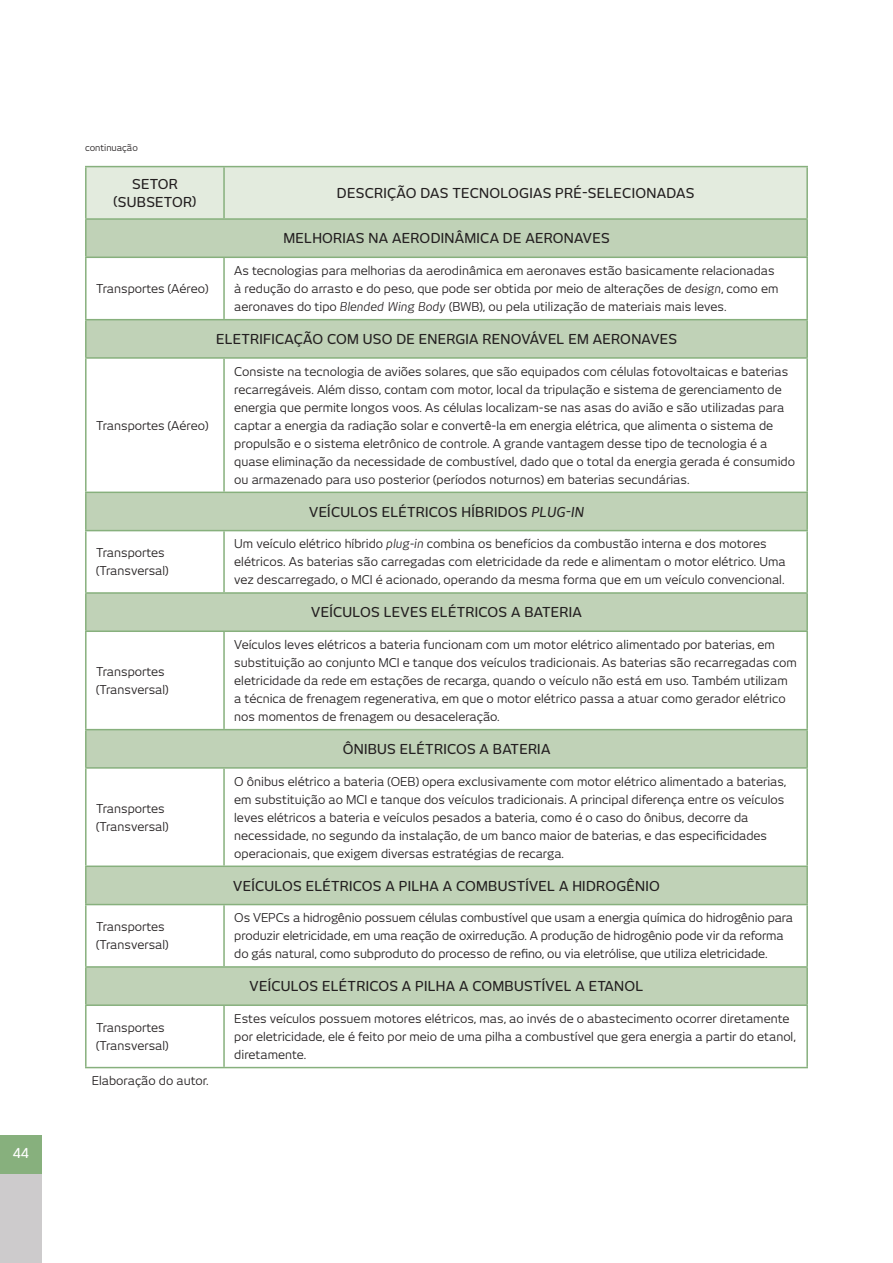
<style>
.page{position:relative;width:893px;height:1263px;background:#fff}
.page>*{position:absolute;margin:0;border:0;box-sizing:border-box;transform-origin:0 0}
.titulo_tabela{font:500 13.5px "New June";letter-spacing:.02em;color:#231f20}
.t1{font:500 13.5px "New June";color:#fff}
.texto_tabela{font:12px/18px "New June";color:#231f20}
.t2{font:9px "New June";color:#231f20}
.s1{font-style:italic}
</style>
<div class="page">
<div style="left:87px;top:167px;width:719px;height:51px;background:#e3ebde"></div>
<svg style="left:87px;top:220px;width:719px;height:784px"></svg>
<hr style="left:85px;top:166px;width:139px;height:1px;background:#87b07d">
<hr style="left:85px;top:167px;width:2px;height:51px;background:#87b07d">
<hr style="left:224px;top:166px;width:584px;height:1px;background:#87b07d">
<hr style="left:223px;top:167px;width:2px;height:51px;background:#87b07d">
<hr style="left:806px;top:167px;width:2px;height:51px;background:#87b07d">
<hr style="left:85px;top:218px;width:139px;height:2px;background:#87b07d">
<hr style="left:224px;top:218px;width:584px;height:2px;background:#87b07d">
<hr style="left:85px;top:258px;width:2px;height:61px;background:#87b07d">
<hr style="left:223px;top:258px;width:2px;height:61px;background:#87b07d">
<hr style="left:806px;top:258px;width:2px;height:61px;background:#87b07d">
<hr style="left:85px;top:359px;width:2px;height:133px;background:#87b07d">
<hr style="left:223px;top:359px;width:2px;height:133px;background:#87b07d">
<hr style="left:806px;top:359px;width:2px;height:133px;background:#87b07d">
<hr style="left:85px;top:531px;width:2px;height:61px;background:#87b07d">
<hr style="left:223px;top:531px;width:2px;height:61px;background:#87b07d">
<hr style="left:806px;top:531px;width:2px;height:61px;background:#87b07d">
<hr style="left:85px;top:632px;width:2px;height:97px;background:#87b07d">
<hr style="left:223px;top:632px;width:2px;height:97px;background:#87b07d">
<hr style="left:806px;top:632px;width:2px;height:97px;background:#87b07d">
<hr style="left:85px;top:769px;width:2px;height:96px;background:#87b07d">
<hr style="left:223px;top:769px;width:2px;height:96px;background:#87b07d">
<hr style="left:806px;top:769px;width:2px;height:96px;background:#87b07d">
<hr style="left:85px;top:905px;width:2px;height:61px;background:#87b07d">
<hr style="left:223px;top:905px;width:2px;height:61px;background:#87b07d">
<hr style="left:806px;top:905px;width:2px;height:61px;background:#87b07d">
<hr style="left:85px;top:1006px;width:2px;height:61px;background:#87b07d">
<hr style="left:223px;top:1006px;width:2px;height:61px;background:#87b07d">
<hr style="left:806px;top:1006px;width:2px;height:61px;background:#87b07d">
<hr style="left:85px;top:1067px;width:139px;height:1px;background:#87b07d">
<hr style="left:224px;top:1067px;width:584px;height:1px;background:#87b07d">
<hr style="left:85px;top:220px;width:2px;height:37px;background:#87b07d">
<hr style="left:806px;top:220px;width:2px;height:37px;background:#87b07d">
<hr style="left:85px;top:257px;width:139px;height:1px;background:#87b07d">
<hr style="left:224px;top:257px;width:584px;height:1px;background:#87b07d">
<hr style="left:85px;top:319px;width:139px;height:1px;background:#87b07d">
<hr style="left:85px;top:320px;width:2px;height:37px;background:#87b07d">
<hr style="left:224px;top:319px;width:584px;height:1px;background:#87b07d">
<hr style="left:806px;top:320px;width:2px;height:37px;background:#87b07d">
<hr style="left:85px;top:357px;width:139px;height:2px;background:#87b07d">
<hr style="left:224px;top:357px;width:584px;height:2px;background:#87b07d">
<hr style="left:85px;top:492px;width:139px;height:1px;background:#87b07d">
<hr style="left:85px;top:493px;width:2px;height:37px;background:#87b07d">
<hr style="left:224px;top:492px;width:584px;height:1px;background:#87b07d">
<hr style="left:806px;top:493px;width:2px;height:37px;background:#87b07d">
<hr style="left:85px;top:530px;width:139px;height:1px;background:#87b07d">
<hr style="left:224px;top:530px;width:584px;height:1px;background:#87b07d">
<hr style="left:85px;top:729px;width:139px;height:1px;background:#87b07d">
<hr style="left:85px;top:730px;width:2px;height:37px;background:#87b07d">
<hr style="left:224px;top:729px;width:584px;height:1px;background:#87b07d">
<hr style="left:806px;top:730px;width:2px;height:37px;background:#87b07d">
<hr style="left:85px;top:767px;width:139px;height:2px;background:#87b07d">
<hr style="left:224px;top:767px;width:584px;height:2px;background:#87b07d">
<hr style="left:85px;top:592px;width:139px;height:2px;background:#87b07d">
<hr style="left:85px;top:594px;width:2px;height:36px;background:#87b07d">
<hr style="left:224px;top:592px;width:584px;height:2px;background:#87b07d">
<hr style="left:806px;top:594px;width:2px;height:36px;background:#87b07d">
<hr style="left:85px;top:630px;width:139px;height:2px;background:#87b07d">
<hr style="left:224px;top:630px;width:584px;height:2px;background:#87b07d">
<hr style="left:85px;top:865px;width:139px;height:2px;background:#87b07d">
<hr style="left:85px;top:867px;width:2px;height:37px;background:#87b07d">
<hr style="left:224px;top:865px;width:584px;height:2px;background:#87b07d">
<hr style="left:806px;top:867px;width:2px;height:37px;background:#87b07d">
<hr style="left:85px;top:904px;width:139px;height:1px;background:#87b07d">
<hr style="left:224px;top:904px;width:584px;height:1px;background:#87b07d">
<hr style="left:85px;top:966px;width:139px;height:2px;background:#87b07d">
<hr style="left:85px;top:968px;width:2px;height:36px;background:#87b07d">
<hr style="left:224px;top:966px;width:584px;height:2px;background:#87b07d">
<hr style="left:806px;top:968px;width:2px;height:36px;background:#87b07d">
<hr style="left:85px;top:1004px;width:139px;height:2px;background:#87b07d">
<hr style="left:224px;top:1004px;width:584px;height:2px;background:#87b07d">
<div style="left:0;top:1135px;width:42px;height:40px;background:#87b07d"></div>
<div style="left:0;top:1175px;width:42px;height:88px;background:#cdcbcc"></div>
<p class="t1" style="left:13px;top:1145px;width:18px">44</p>
<p class="t2" style="left:85px;top:142px;width:54px">continuação</p>
<p class="titulo_tabela" style="left:132px;top:176px;width:47px">SETOR</p>
<p class="titulo_tabela" style="left:114px;top:194px;width:84px">(SUBSETOR)</p>
<p class="texto_tabela" style="left:96px;top:280px;width:114px">Transportes (Aéreo)</p>
<p class="texto_tabela" style="left:96px;top:416px;width:114px">Transportes (Aéreo)</p>
<p class="titulo_tabela" style="left:337px;top:185px;width:359px">DESCRIÇÃO DAS TECNOLOGIAS PRÉ-SELECIONADAS</p>
<p class="titulo_tabela" style="left:283px;top:231px;width:328px">MELHORIAS NA AERODINÂMICA DE AERONAVES</p>
<p class="texto_tabela" style="left:234px;top:262px;width:546px">As tecnologias para melhorias da aerodinâmica em aeronaves estão basicamente relacionadas à redução do arrasto e do peso, que pode ser obtida por meio de alterações de <span class="s1">design</span>, como em aeronaves do tipo <span class="s1">Blended Wing Body</span> (BWB), ou pela utilização de materiais mais leves.</p>
<p class="titulo_tabela" style="left:216px;top:331px;width:463px">ELETRIFICAÇÃO COM USO DE ENERGIA RENOVÁVEL EM AERONAVES</p>
<p class="texto_tabela" style="left:234px;top:362px;width:562px">Consiste na tecnologia de aviões solares, que são equipados com células fotovoltaicas e baterias recarregáveis. Além disso, contam com motor, local da tripulação e sistema de gerenciamento de energia que permite longos voos. As células localizam-se nas asas do avião e são utilizadas para captar a energia da radiação solar e convertê-la em energia elétrica, que alimenta o sistema de propulsão e o sistema eletrônico de controle. A grande vantagem desse tipo de tecnologia é a quase eliminação da necessidade de combustível, dado que o total da energia gerada é consumido ou armazenado para uso posterior (períodos noturnos) em baterias secundárias.</p>
<p class="titulo_tabela" style="left:309px;top:504px;width:276px">VEÍCULOS ELÉTRICOS HÍBRIDOS <span class="s1">PLUG-IN</span></p>
<p class="texto_tabela" style="left:96px;top:544px;width:74px">Transportes (Transversal)</p>
<p class="texto_tabela" style="left:234px;top:535px;width:553px">Um veículo elétrico híbrido <span class="s1">plug-in</span> combina os benefícios da combustão interna e dos motores elétricos. As baterias são carregadas com eletricidade da rede e alimentam o motor elétrico. Uma vez descarregado, o MCI é acionado, operando da mesma forma que em um veículo convencional.</p>
<p class="titulo_tabela" style="left:311px;top:604px;width:272px">VEÍCULOS LEVES ELÉTRICOS A BATERIA</p>
<p class="texto_tabela" style="left:96px;top:663px;width:74px">Transportes (Transversal)</p>
<p class="texto_tabela" style="left:96px;top:799px;width:74px">Transportes (Transversal)</p>
<p class="texto_tabela" style="left:234px;top:636px;width:564px">Veículos leves elétricos a bateria funcionam com um motor elétrico alimentado por baterias, em substituição ao conjunto MCI e tanque dos veículos tradicionais. As baterias são recarregadas com eletricidade da rede em estações de recarga, quando o veículo não está em uso. Também utilizam a técnica de frenagem regenerativa, em que o motor elétrico passa a atuar como gerador elétrico nos momentos de frenagem ou desaceleração.</p>
<p class="titulo_tabela" style="left:343px;top:741px;width:209px">ÔNIBUS ELÉTRICOS A BATERIA</p>
<p class="texto_tabela" style="left:234px;top:772px;width:554px">O ônibus elétrico a bateria (OEB) opera exclusivamente com motor elétrico alimentado a baterias, em substituição ao MCI e tanque dos veículos tradicionais. A principal diferença entre os veículos leves elétricos a bateria e veículos pesados a bateria, como é o caso do ônibus, decorre da necessidade, no segundo da instalação, de um banco maior de baterias, e das especificidades operacionais, que exigem diversas estratégias de recarga.</p>
<p class="titulo_tabela" style="left:233px;top:878px;width:428px">VEÍCULOS ELÉTRICOS A PILHA A COMBUSTÍVEL A HIDROGÊNIO</p>
<p class="texto_tabela" style="left:96px;top:918px;width:74px">Transportes (Transversal)</p>
<p class="texto_tabela" style="left:234px;top:909px;width:560px">Os VEPCs a hidrogênio possuem células combustível que usam a energia química do hidrogênio para produzir eletricidade, em uma reação de oxirredução. A produção de hidrogênio pode vir da reforma do gás natural, como subproduto do processo de refino, ou via eletrólise, que utiliza eletricidade.</p>
<p class="titulo_tabela" style="left:250px;top:978px;width:395px">VEÍCULOS ELÉTRICOS A PILHA A COMBUSTÍVEL A ETANOL</p>
<p class="texto_tabela" style="left:96px;top:1018px;width:74px">Transportes (Transversal)</p>
<p class="texto_tabela" style="left:234px;top:1009px;width:563px">Estes veículos possuem motores elétricos, mas, ao invés de o abastecimento ocorrer diretamente por eletricidade, ele é feito por meio de uma pilha a combustível que gera energia a partir do etanol, diretamente.</p>
<p class="texto_tabela" style="left:92px;top:1072px;width:118px">Elaboração do autor.</p>
</div>
